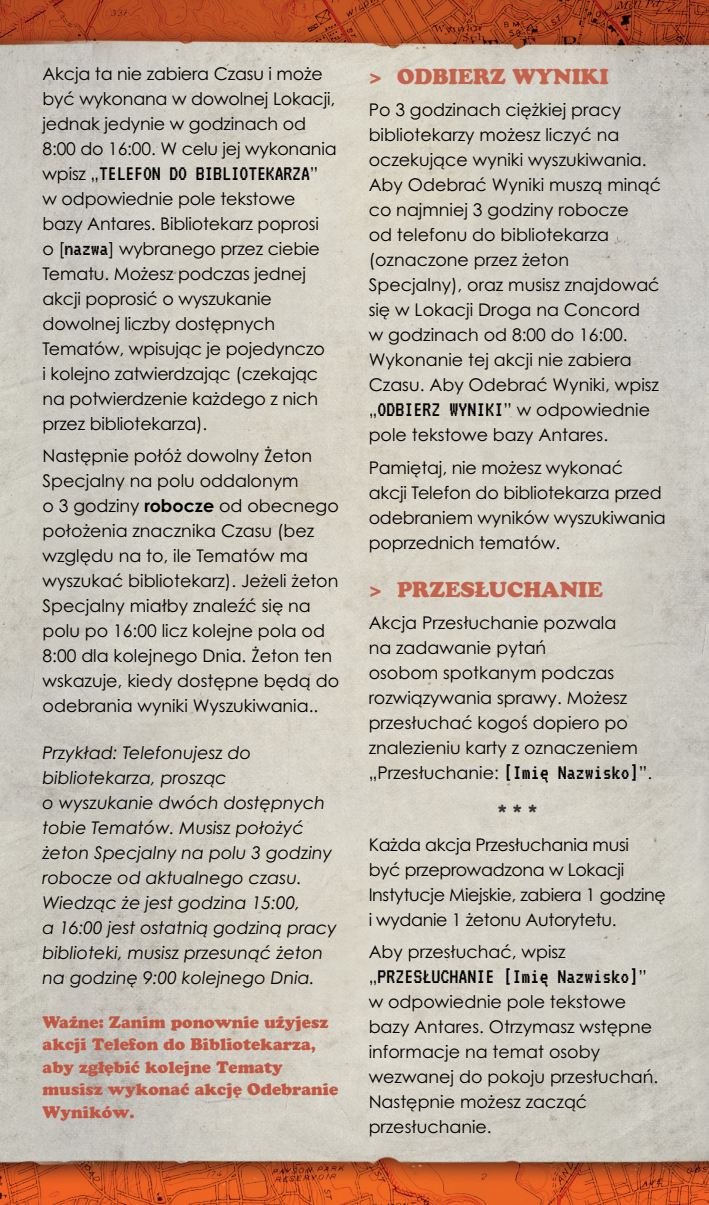
<style>
.page{position:relative;width:709px;height:1205px;background:#fff}
.page>*{position:absolute;margin:0;border:0;box-sizing:border-box;transform-origin:0 0}
.baza{font:22.5px "VT323";color:#000}
.fluff{font:21.25px "Cupertino";color:#c3634d}
.fluff-2{font:20px "Cupertino";color:#383839}
.baza-2{font:17.5px/25px "Century Gothic Pro";color:#000}
.baza-3{font:italic 17.5px/25px "Century Gothic Pro";color:#000}
.baza-4{font:17.5px/25px "Century Gothic Pro";letter-spacing:-.02em;color:#000}
.important{font:16.5px/22.5px "Cupertino";color:#bf5743}
.s1{font-family:"Century Gothic Pro";font-size:17.5px}
.s2{font-family:"VT323";font-size:22.5px}
.s3{font-weight:700}
</style>
<div class="page">
<img style="left:0;top:0;width:709px;height:1205px">
<p class="baza-2" style="left:43px;top:61px;width:296px">Akcja ta nie zabiera Czasu i może być wykonana w dowolnej Lokacji, jednak jedynie w godzinach od<br>8:00 do 16:00. W celu jej wykonania</p>
<p class="baza" style="left:43px;top:157px;width:277px"><span class="s1">wpisz „</span>TELEFON DO BIBLIOTEKARZA<span class="s1">”</span></p>
<p class="baza-2" style="left:43px;top:186px;width:284px">w odpowiednie pole tekstowe bazy Antares. Bibliotekarz poprosi o [<span class="s2">nazwa</span>] wybranego przez ciebie<br>Tematu. Możesz podczas jednej akcji poprosić o wyszukanie dowolnej liczby dostępnych<br>Tematów, wpisując je pojedynczo i kolejno zatwierdzając (czekając na potwierdzenie każdego z nich przez bibliotekarza).</p>
<p class="baza-2" style="left:43px;top:443px;width:298px">Następnie połóż dowolny Żeton<br>Specjalny na polu oddalonym<br>o 3 godziny <span class="s3">robocze</span> od obecnego położenia znacznika Czasu (bez względu na to, ile Tematów ma wyszukać bibliotekarz). Jeżeli żeton<br>Specjalny miałby znaleźć się na polu po 16:00 licz kolejne pola od<br>8:00 dla kolejnego Dnia. Żeton ten wskazuje, kiedy dostępne będą do odebrania wyniki Wyszukiwania..</p>
<p class="baza-3" style="left:43px;top:740px;width:296px">Przykład: Telefonujesz do bibliotekarza, prosząc<br>o wyszukanie dwóch dostępnych tobie Tematów. Musisz położyć żeton Specjalny na polu 3 godziny robocze od aktualnego czasu.<br>Wiedząc że jest godzina 15:00,<br>a 16:00 jest ostatnią godziną pracy biblioteki, musisz przesunąć żeton na godzinę 9:00 kolejnego Dnia.</p>
<p class="important" style="left:43px;top:1011px;width:297px">Ważne: Zanim ponownie użyjesz akcji Telefon do Bibliotekarza, aby zgłębić kolejne Tematy musisz wykonać akcję Odebranie<br>Wyników.</p>
<p class="fluff" style="left:369px;top:64px;width:241px">&gt; ODBIERZ WYNIKI</p>
<p class="baza-2" style="left:369px;top:97px;width:294px">Po 3 godzinach ciężkiej pracy bibliotekarzy możesz liczyć na oczekujące wyniki wyszukiwania.<br>Aby Odebrać Wyniki muszą minąć co najmniej 3 godziny robocze<br>od telefonu do bibliotekarza (oznaczone przez żeton<br>Specjalny), oraz musisz znajdować się w Lokacji Droga na Concord<br>w godzinach od 8:00 do 16:00.<br>Wykonanie tej akcji nie zabiera<br>Czasu. Aby Odebrać Wyniki, wpisz „<span class="s2">ODBIERZ WYNIKI</span>” w odpowiednie pole tekstowe bazy Antares.</p>
<p class="baza-2" style="left:369px;top:454px;width:298px">Pamiętaj, nie możesz wykonać akcji Telefon do bibliotekarza przed odebraniem wyników wyszukiwania poprzednich tematów.</p>
<p class="fluff" style="left:369px;top:577px;width:236px">&gt; PRZESŁUCHANIE</p>
<p class="baza-2" style="left:369px;top:610px;width:285px">Akcja Przesłuchanie pozwala<br>na zadawanie pytań<br>osobom spotkanym podczas rozwiązywania sprawy. Możesz przesłuchać kogoś dopiero po znalezieniu karty z oznaczeniem „Przesłuchanie: <span class="s2">[Imię Nazwisko]</span>”.</p>
<p class="fluff-2" style="left:495px;top:800px;width:47px">***</p>
<p class="baza-4" style="left:369px;top:831px;width:299px">Każda akcja Przesłuchania musi<br>być przeprowadzona w Lokacji Instytucje Miejskie, zabiera 1 godzinę i wydanie 1 żetonu Autorytetu.</p>
<p class="baza-2" style="left:369px;top:939px;width:198px">Aby przesłuchać, wpisz</p>
<p class="baza" style="left:369px;top:959px;width:280px"><span class="s1">„</span>PRZESŁUCHANIE [Imię Nazwisko]<span class="s1">”</span></p>
<p class="baza-2" style="left:369px;top:989px;width:291px">w odpowiednie pole tekstowe bazy Antares. Otrzymasz wstępne informacje na temat osoby wezwanej do pokoju przesłuchań.<br>Następnie możesz zacząć przesłuchanie.</p>
</div>
